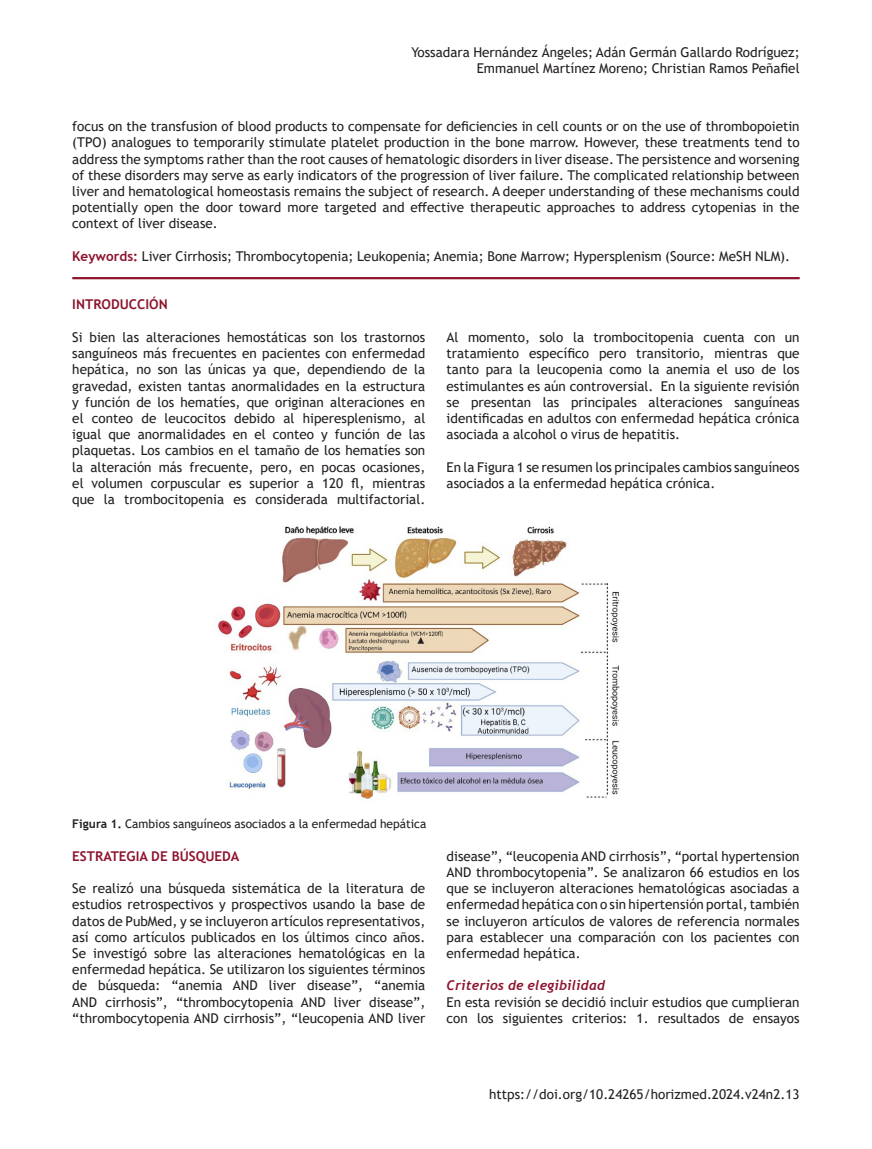
<style>
.page{position:relative;width:872px;height:1149px;background:#fff}
.page>*{position:absolute;margin:0;border:0;box-sizing:border-box;transform-origin:0 0}
.TEXTO_PRINCIPAL_HORI{font:13.5px/16.2px "Trebuchet MS";color:#231f20;text-align:justify}
.SUBTITULO_MINUSCULAS{font:13.5px/16.2px "Trebuchet MS";color:#231f20;text-align:justify}
.ENCABEZADO_AUTOR{font:13.5px/16.2px "Trebuchet MS";color:#231f20;text-align:right}
.SUBTITULO_MAYUSCULAS{font:700 13.5px "Trebuchet MS";color:#8e142f}
.SUBTITULO_minusculas{font:italic 700 13.5px "Trebuchet";letter-spacing:.01em;color:#8e142f}
.LEYENDAS_cuadros{font:12px "Trebuchet MS";color:#231f20}
.s1{font-weight:700;color:#8e142f}
.s2{font-weight:700}
</style>
<div class="page">
<hr style="left:72px;top:277px;width:727px;height:2px;background:#8e142f">
<img style="left:218px;top:526px;width:402px;height:276px">
<p class="ENCABEZADO_AUTOR" style="left:411px;top:44px;width:390px">Yossadara Hernández Ángeles; Adán Germán Gallardo Rodríguez;<br>Emmanuel Martínez Moreno; Christian Ramos Peñafiel</p>
<p class="SUBTITULO_MINUSCULAS" style="left:72px;top:118px;width:729px">focus on the transfusion of blood products to compensate for deficiencies in cell counts or on the use of thrombopoietin (TPO) analogues to temporarily stimulate platelet production in the bone marrow. However, these treatments tend to address the symptoms rather than the root causes of hematologic disorders in liver disease. The persistence and worsening of these disorders may serve as early indicators of the progression of liver failure. The complicated relationship between liver and hematological homeostasis remains the subject of research. A deeper understanding of these mechanisms could potentially open the door toward more targeted and effective therapeutic approaches to address cytopenias in the context of liver disease.</p>
<p class="SUBTITULO_MINUSCULAS" style="left:72px;top:248px;width:719px"><span class="s1">Keywords:</span> Liver Cirrhosis; Thrombocytopenia; Leukopenia; Anemia; Bone Marrow; Hypersplenism (Source: MeSH NLM).</p>
<p class="SUBTITULO_MAYUSCULAS" style="left:72px;top:296px;width:97px">INTRODUCCIÓN</p>
<p class="TEXTO_PRINCIPAL_HORI" style="left:72px;top:329px;width:354px">Si bien las alteraciones hemostáticas son los trastornos sanguíneos más frecuentes en pacientes con enfermedad hepática, no son las únicas ya que, dependiendo de la gravedad, existen tantas anormalidades en la estructura y función de los hematíes, que originan alteraciones en el conteo de leucocitos debido al hiperesplenismo, al igual que anormalidades en el conteo y función de las plaquetas. Los cambios en el tamaño de los hematíes son la alteración más frecuente, pero, en pocas ocasiones, el volumen corpuscular es superior a 120 fl, mientras que la trombocitopenia es considerada multifactorial.</p>
<p class="TEXTO_PRINCIPAL_HORI" style="left:446px;top:329px;width:354px">Al momento, solo la trombocitopenia cuenta con un tratamiento específico pero transitorio, mientras que tanto para la leucopenia como la anemia el uso de los estimulantes es aún controversial. En la siguiente revisión se presentan las principales alteraciones sanguíneas identificadas en adultos con enfermedad hepática crónica asociada a alcohol o virus de hepatitis.</p>
<p class="TEXTO_PRINCIPAL_HORI" style="left:446px;top:458px;width:354px">En la Figura 1 se resumen los principales cambios sanguíneos asociados a la enfermedad hepática crónica.</p>
<p class="LEYENDAS_cuadros" style="left:72px;top:816px;width:356px"><span class="s2">Figura 1.</span> Cambios sanguíneos asociados a la enfermedad hepática</p>
<p class="SUBTITULO_MAYUSCULAS" style="left:72px;top:847px;width:169px">ESTRATEGIA DE BÚSQUEDA</p>
<p class="TEXTO_PRINCIPAL_HORI" style="left:72px;top:879px;width:354px">Se realizó una búsqueda sistemática de la literatura de estudios retrospectivos y prospectivos usando la base de datos de PubMed, y se incluyeron artículos representativos, así como artículos publicados en los últimos cinco años.<br>Se investigó sobre las alteraciones hematológicas en la enfermedad hepática. Se utilizaron los siguientes términos de búsqueda: “anemia AND liver disease”, “anemia AND cirrhosis”, “thrombocytopenia AND liver disease”, “thrombocytopenia AND cirrhosis”, “leucopenia AND liver</p>
<p class="TEXTO_PRINCIPAL_HORI" style="left:446px;top:847px;width:354px">disease”, “leucopenia AND cirrhosis”, “portal hypertension AND thrombocytopenia”. Se analizaron 66 estudios en los que se incluyeron alteraciones hematológicas asociadas a enfermedad hepática con o sin hipertensión portal, también se incluyeron artículos de valores de referencia normales para establecer una comparación con los pacientes con enfermedad hepática.</p>
<p class="SUBTITULO_minusculas" style="left:446px;top:976px;width:160px">Criterios de elegibilidad</p>
<p class="TEXTO_PRINCIPAL_HORI" style="left:446px;top:993px;width:354px">En esta revisión se decidió incluir estudios que cumplieran con los siguientes criterios: 1. resultados de ensayos</p>
<p class="SUBTITULO_MINUSCULAS" style="left:489px;top:1085px;width:312px">https://doi.org/10.24265/horizmed.2024.v24n2.13</p>
</div>
